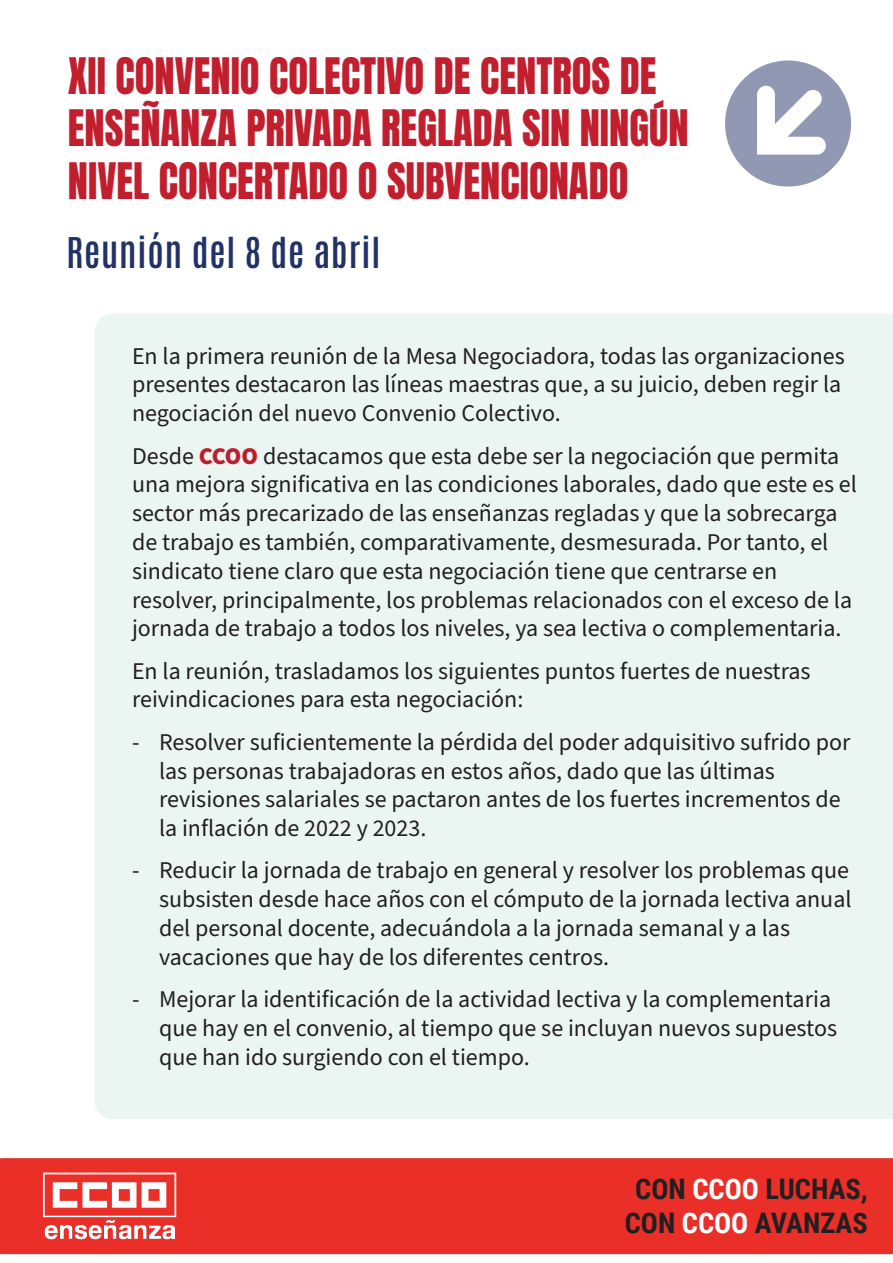
<style>
.page{position:relative;width:893px;height:1263px;background:#fff}
.page>*{position:absolute;margin:0;border:0;box-sizing:border-box;transform-origin:0 0}
.t1{font:42px/52.5px "Anton";color:#c11f2e}
.t2{font:600 36px "Antonio";letter-spacing:.025em;color:#223267}
.t3{font:700 28.35px/34px "Roboto Condensed";color:#231f20;text-align:center}
.t4{font:24px/28.8px "Source Sans Pro";color:#231f20}
.s1{font-weight:900;color:#be1d2c}
.s2{color:#fff}
</style>
<div class="page">
<div style="left:95px;top:314px;width:798px;height:805px;background:#ebf6f2"></div>
<div style="left:0;top:1158px;width:893px;height:96px;background:#ea2f29"></div>
<img style="left:39px;top:1169px;width:140px;height:78px">
<svg style="left:725px;top:60px;width:126px;height:127px"></svg>
<h1 class="t1" style="left:68px;top:53px;width:622px">XII CONVENIO COLECTIVO DE CENTROS DE<br>ENSEÑANZA PRIVADA REGLADA SIN NINGÚN<br>NIVEL CONCERTADO O SUBVENCIONADO</h1>
<h2 class="t2" style="left:66px;top:227px;width:315px">Reunión del 8 de abril</h2>
<p class="t4" style="left:132px;top:342px;width:714px">En la primera reunión de la Mesa Negociadora, todas las organizaciones presentes destacaron las líneas maestras que, a su juicio, deben regir la negociación del nuevo Convenio Colectivo.</p>
<p class="t4" style="left:132px;top:442px;width:726px">Desde <span class="s1">CCOO</span> destacamos que esta debe ser la negociación que permita una mejora significativa en las condiciones laborales, dado que este es el sector más precarizado de las enseñanzas regladas y que la sobrecarga de trabajo es también, comparativamente, desmesurada. Por tanto, el sindicato tiene claro que esta negociación tiene que centrarse en resolver, principalmente, los problemas relacionados con el exceso de la jornada de trabajo a todos los niveles, ya sea lectiva o complementaria.</p>
<p class="t4" style="left:132px;top:657px;width:680px">En la reunión, trasladamos los siguientes puntos fuertes de nuestras reivindicaciones para esta negociación:</p>
<p class="t4" style="left:159px;top:728px;width:693px;text-indent:-27px">- Resolver suficientemente la pérdida del poder adquisitivo sufrido por las personas trabajadoras en estos años, dado que las últimas revisiones salariales se pactaron antes de los fuertes incrementos de la inflación de 2022 y 2023.</p>
<p class="t4" style="left:159px;top:857px;width:694px;text-indent:-27px">- Reducir la jornada de trabajo en general y resolver los problemas que subsisten desde hace años con el cómputo de la jornada lectiva anual del personal docente, adecuándola a la jornada semanal y a las vacaciones que hay de los diferentes centros.</p>
<p class="t4" style="left:159px;top:985px;width:679px;text-indent:-27px">- Mejorar la identificación de la actividad lectiva y la complementaria que hay en el convenio, al tiempo que se incluyan nuevos supuestos que han ido surgiendo con el tiempo.</p>
<p class="t3" style="left:625px;top:1171px;width:245px">CON <span class="s2">CCOO</span> LUCHAS,<br>CON <span class="s2">CCOO</span> AVANZAS</p>
</div>
